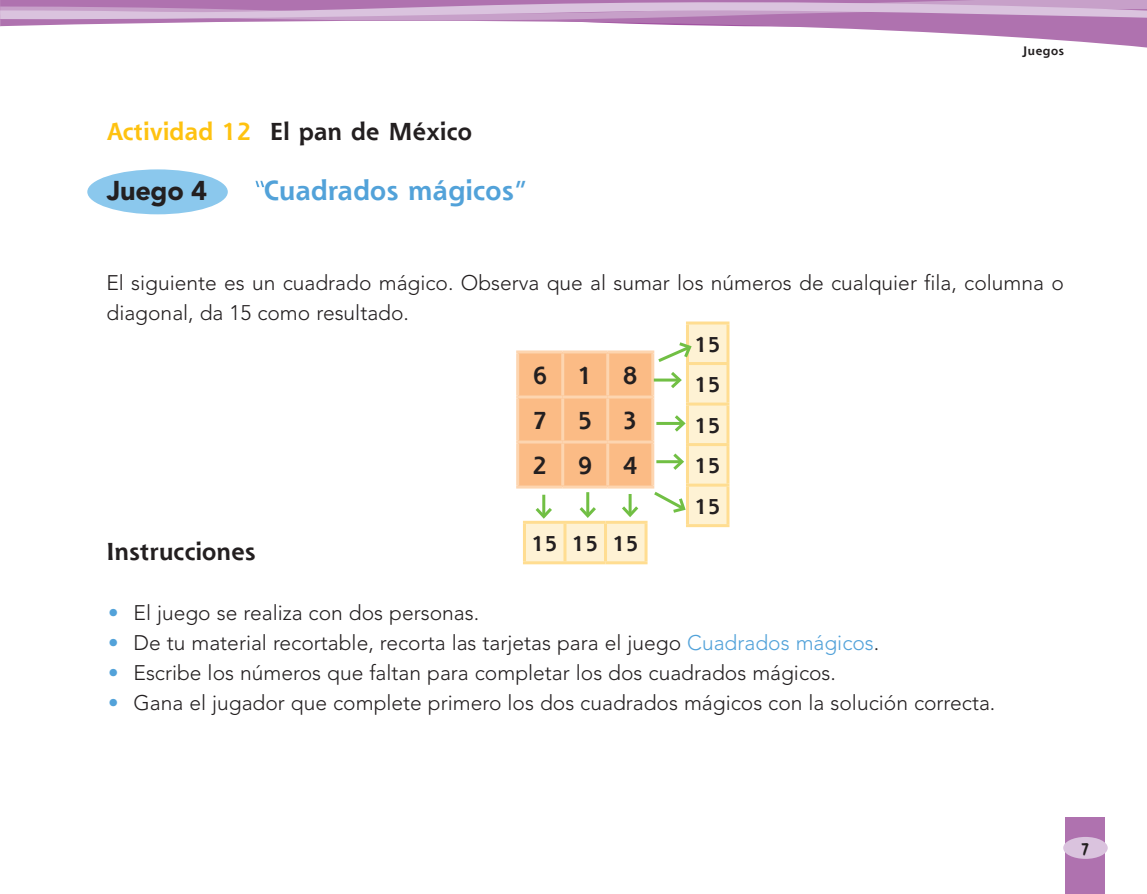
<style>
.page{position:relative;width:1147px;height:894px;background:#fff}
.page>*{position:absolute;margin:0;border:0;box-sizing:border-box;transform-origin:0 0}
.t1{font:700 27px "Shannon";letter-spacing:.015em;color:#52a2d9}
.t2{font:900 27px "Avenir LT Std";letter-spacing:-.01em;color:#231f20}
.t3{font:700 24px "Shannon";letter-spacing:.015em;color:#231f20}
.t4{font:300 21px/30px "Avenir LT Std";color:#231f20}
.t5{font:700 21px/40.5px "Shannon";letter-spacing:.015em;color:#231f20;text-align:justify}
.t6{font:19.5px "Dom Casual";color:#231f20}
.t7{font:700 12px "Shannon";letter-spacing:.05em;color:#231f20}
.s1{color:#fec210}
.s2{font-family:"Avenir LT Std";font-weight:500}
.s3{color:#52a2d9}
</style>
<div class="page">
<div style="left:1065px;top:817px;width:39px;height:76px;background:#af72af"></div>
<div style="left:1062px;top:836px;width:45px;height:22px;background:#dac3de;border-radius:50%"></div>
<div style="left:87px;top:169px;width:141px;height:45px;background:#8bc8ed;border-radius:50%"></div>
<svg style="left:255px;top:181px;width:9px;height:6px"></svg>
<hr style="left:516px;top:485px;width:46px;height:3px;background:#fdd5b0">
<hr style="left:516px;top:350px;width:46px;height:3px;background:#fdd5b0">
<hr style="left:516px;top:353px;width:3px;height:42px;background:#fdd5b0">
<hr style="left:516px;top:395px;width:46px;height:3px;background:#fdd5b0">
<hr style="left:516px;top:398px;width:3px;height:42px;background:#fdd5b0">
<hr style="left:516px;top:440px;width:46px;height:3px;background:#fdd5b0">
<hr style="left:516px;top:443px;width:3px;height:42px;background:#fdd5b0">
<hr style="left:685px;top:524px;width:44px;height:3px;background:#ffdd91">
<hr style="left:685px;top:321px;width:44px;height:3px;background:#ffdd91">
<hr style="left:726px;top:324px;width:3px;height:38px;background:#ffdd91">
<hr style="left:685px;top:362px;width:44px;height:3px;background:#ffdd91">
<hr style="left:726px;top:365px;width:3px;height:37px;background:#ffdd91">
<hr style="left:685px;top:402px;width:44px;height:3px;background:#ffdd91">
<hr style="left:726px;top:405px;width:3px;height:38px;background:#ffdd91">
<hr style="left:685px;top:443px;width:44px;height:3px;background:#ffdd91">
<hr style="left:726px;top:446px;width:3px;height:37px;background:#ffdd91">
<hr style="left:685px;top:483px;width:44px;height:3px;background:#ffdd91">
<hr style="left:726px;top:486px;width:3px;height:38px;background:#ffdd91">
<hr style="left:523px;top:561px;width:42px;height:3px;background:#ffdd91">
<hr style="left:565px;top:561px;width:40px;height:3px;background:#ffdd91">
<hr style="left:605px;top:561px;width:42px;height:3px;background:#ffdd91">
<svg style="left:517px;top:323px;width:210px;height:239px"></svg>
<svg style="left:0;top:0;width:1147px;height:48px"></svg>
<p class="t3" style="left:106px;top:116px;width:367px"><span class="s1">Actividad 12</span> El pan de México</p>
<p class="t2" style="left:107px;top:174px;width:102px">Juego 4</p>
<p class="t1" style="left:264px;top:173px;width:265px">Cuadrados mágicos<span class="s2">”</span></p>
<p class="t7" style="left:1022px;top:44px;width:43px">Juegos</p>
<p class="t4" style="left:106px;top:268px;width:958px">El siguiente es un cuadrado mágico. Observa que al sumar los números de cualquier fila, columna o diagonal, da 15 como resultado.</p>
<p class="t3" style="left:106px;top:536px;width:150px">Instrucciones</p>
<p class="t3" style="left:532px;top:360px;width:16px">6</p>
<p class="t3" style="left:577px;top:360px;width:16px">1</p>
<p class="t3" style="left:622px;top:360px;width:16px">8</p>
<p class="t3" style="left:532px;top:405px;width:16px">7</p>
<p class="t3" style="left:577px;top:405px;width:16px">5</p>
<p class="t3" style="left:622px;top:405px;width:16px">3</p>
<p class="t3" style="left:532px;top:450px;width:16px">2</p>
<p class="t3" style="left:577px;top:450px;width:16px">9</p>
<p class="t3" style="left:622px;top:450px;width:16px">4</p>
<p class="t5" style="left:531px;top:523px;width:108px">15 15 15</p>
<p class="t5" style="left:694px;top:323px;width:27px">15<br>15<br>15<br>15<br>15</p>
<p class="t4" style="left:108px;top:598px;width:372px"><span class="s3">•</span> El juego se realiza con dos personas.</p>
<p class="t4" style="left:108px;top:628px;width:772px"><span class="s3">•</span> De tu material recortable, recorta las tarjetas para el juego <span class="s3">Cuadrados mágicos</span>.</p>
<p class="t4" style="left:108px;top:658px;width:729px"><span class="s3">•</span> Escribe los números que faltan para completar los dos cuadrados mágicos.</p>
<p class="t4" style="left:108px;top:688px;width:888px"><span class="s3">•</span> Gana el jugador que complete primero los dos cuadrados mágicos con la solución correcta.</p>
<p class="t6" style="left:1081px;top:836px;width:9px">7</p>
</div>
